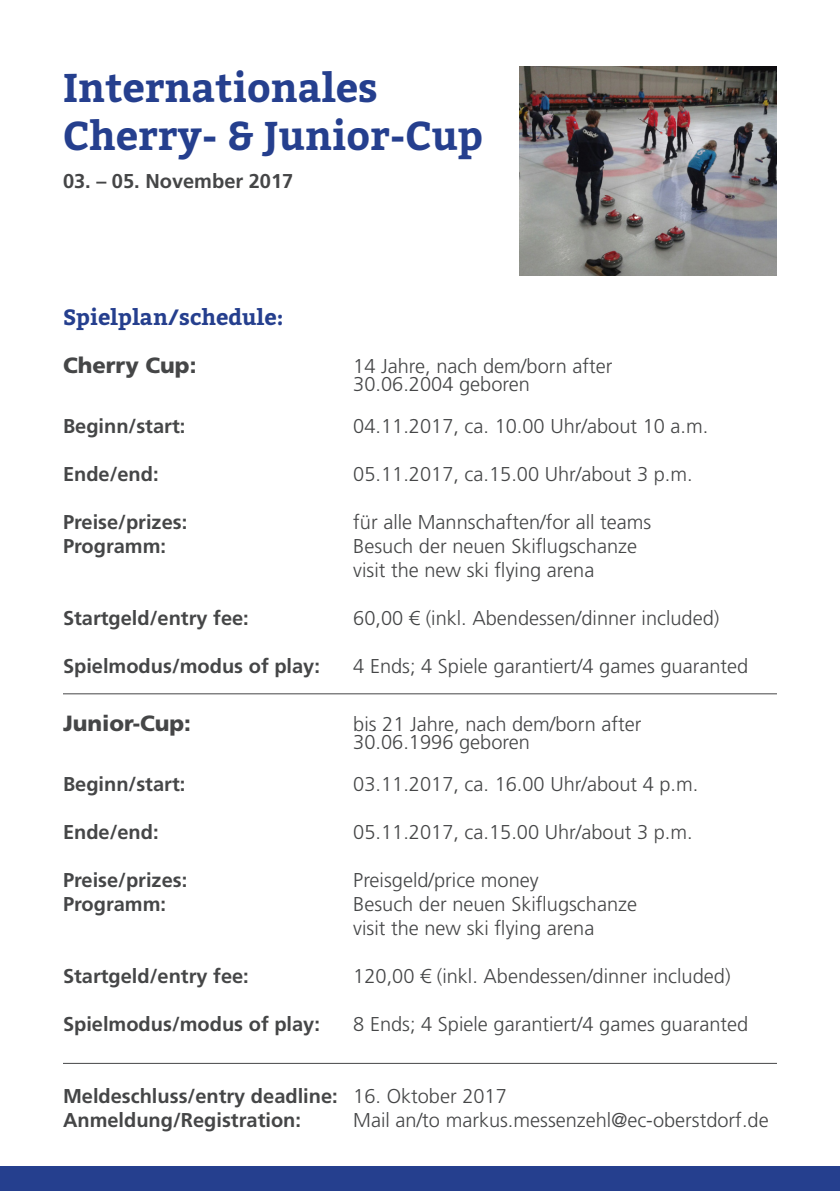
<style>
.page{position:relative;width:840px;height:1191px;background:#fff}
.page>*{position:absolute;margin:0;border:0;box-sizing:border-box;transform-origin:0 0}
.t1{font:700 40px/48px "Bitter";color:#253f8e}
.t2{font:900 22px "Frutiger LT Std";color:#454647}
.t3{font:700 22px "Bitter";color:#253f8e}
.t4{font:300 20px "Frutiger LT Std";color:#454647}
.t5{font:700 20px "Frutiger LT Std";color:#454647}
.s1{font-weight:300}
</style>
<div class="page">
<hr style="left:63px;top:1062px;width:713px;height:1px;background:#454647">
<hr style="left:63px;top:693px;width:713px;height:1px;background:#454647">
<img style="left:519px;top:66px;width:257px;height:209px">
<div style="left:0;top:1166px;width:839px;height:25px;background:#253f8e"></div>
<p class="t1" style="left:63px;top:64px;width:421px">Internationales<br>Cherry- &amp; Junior-Cup</p>
<p class="t5" style="left:63px;top:170px;width:232px">03. – 05. November 2017</p>
<p class="t3" style="left:63px;top:304px;width:222px">Spielplan/schedule:</p>
<p class="t2" style="left:63px;top:352px;width:135px">Cherry Cup:</p>
<p class="t4" style="left:353px;top:354px;width:260px">14 Jahre, nach dem/born after</p>
<p class="t4" style="left:353px;top:372px;width:178px">30.06.2004 geboren</p>
<p class="t5" style="left:63px;top:414px;width:124px">Beginn/start:</p>
<p class="t4" style="left:353px;top:414px;width:356px">04.11.2017, ca. 10.00 Uhr/about 10 a.m.</p>
<p class="t5" style="left:63px;top:462px;width:97px">Ende/end:</p>
<p class="t4" style="left:353px;top:462px;width:341px">05.11.2017, ca.15.00 Uhr/about 3 p.m.</p>
<p class="t5" style="left:63px;top:510px;width:126px">Preise/prizes:</p>
<p class="t4" style="left:353px;top:510px;width:299px">für alle Mannschaften/for all teams</p>
<p class="t5" style="left:63px;top:534px;width:104px">Programm:</p>
<p class="t4" style="left:353px;top:534px;width:285px">Besuch der neuen Skiflugschanze</p>
<p class="t4" style="left:353px;top:558px;width:242px">visit the new ski flying arena</p>
<p class="t5" style="left:63px;top:606px;width:187px">Startgeld/entry fee:</p>
<p class="t4" style="left:353px;top:606px;width:367px">60,00 € (inkl. Abendessen/dinner included)</p>
<p class="t5" style="left:63px;top:654px;width:258px">Spielmodus/modus of play:</p>
<p class="t4" style="left:353px;top:654px;width:396px">4 Ends; 4 Spiele garantiert/4 games guaranted</p>
<p class="t2" style="left:63px;top:710px;width:129px">Junior-Cup:</p>
<p class="t4" style="left:353px;top:712px;width:289px">bis 21 Jahre, nach dem/born after</p>
<p class="t4" style="left:353px;top:730px;width:178px">30.06.1996 geboren</p>
<p class="t5" style="left:63px;top:772px;width:124px">Beginn/start:</p>
<p class="t4" style="left:353px;top:772px;width:346px">03.11.2017, ca. 16.00 Uhr/about 4 p.m.</p>
<p class="t5" style="left:63px;top:820px;width:97px">Ende/end:</p>
<p class="t4" style="left:353px;top:820px;width:341px">05.11.2017, ca.15.00 Uhr/about 3 p.m.</p>
<p class="t5" style="left:63px;top:868px;width:126px">Preise/prizes:</p>
<p class="t4" style="left:353px;top:868px;width:187px">Preisgeld/price money</p>
<p class="t5" style="left:63px;top:892px;width:104px">Programm:</p>
<p class="t4" style="left:353px;top:892px;width:285px">Besuch der neuen Skiflugschanze</p>
<p class="t4" style="left:353px;top:916px;width:242px">visit the new ski flying arena</p>
<p class="t5" style="left:63px;top:964px;width:187px">Startgeld/entry fee:</p>
<p class="t4" style="left:353px;top:964px;width:378px">120,00 € (inkl. Abendessen/dinner included)</p>
<p class="t5" style="left:63px;top:1012px;width:258px">Spielmodus/modus of play:</p>
<p class="t4" style="left:353px;top:1012px;width:396px">8 Ends; 4 Spiele garantiert/4 games guaranted</p>
<p class="t5" style="left:63px;top:1084px;width:445px">Meldeschluss/entry deadline: <span class="s1">16. Oktober 2017</span></p>
<p class="t5" style="left:63px;top:1108px;width:239px">Anmeldung/Registration:</p>
<p class="t4" style="left:353px;top:1108px;width:416px">Mail an/to markus.messenzehl@ec-oberstdorf.de</p>
</div>
